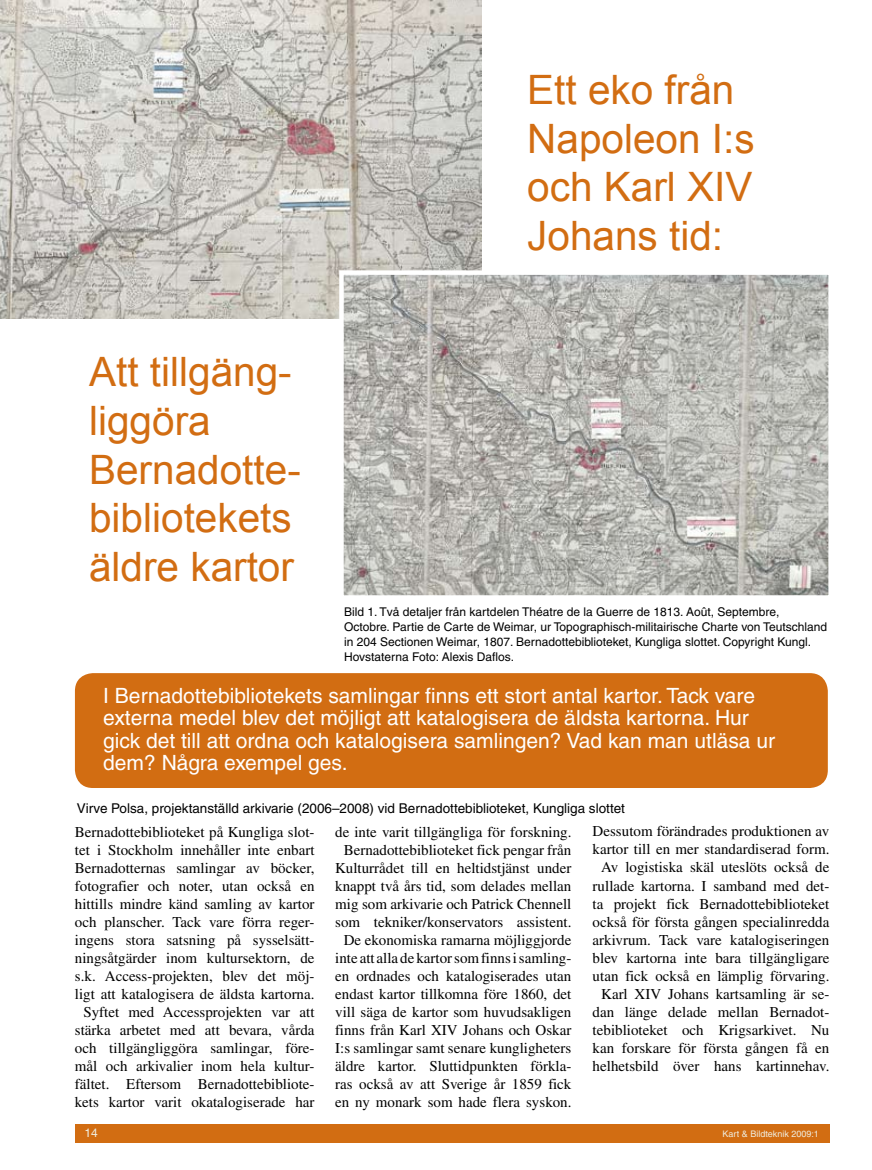
<style>
.page{position:relative;width:872px;height:1170px;background:#fff}
.page>*{position:absolute;margin:0;border:0;box-sizing:border-box;transform-origin:0 0}
.t1{font:40.5px/48.6px "Arial";color:#d26d12}
.t2{font:21px/22.5px "Helvetica";color:#fff}
.t3{font:15px/18px "Times";color:#000;text-align:center}
.t4{font:13.5px "Helvetica";color:#000}
.t5{font:12px/15px "Helvetica";color:#000}
.t6{font:12px "Helvetica";color:#efede0}
.t7{font:9px "Helvetica";color:#efede0}
</style>
<div class="page">
<div style="left:75px;top:673px;width:753px;height:115px;background:#d26d12;border-radius:18px"></div>
<div style="left:75px;top:1124px;width:754px;height:18px;background:#d26d12"></div>
<img style="left:0;top:0;width:482px;height:318px">
<img style="left:344px;top:275px;width:484px;height:319px">
<div style="left:339px;top:270px;width:494px;height:329px;border:4px solid #fff"></div>
<h1 class="t1" style="left:89px;top:348px;width:213px">Att tillgäng&shy;liggöra<br>Bernadotte&shy;bibliotekets äldre kartor</h1>
<h1 class="t1" style="left:527px;top:66px;width:229px">Ett eko från<br>Napoleon I:s och Karl XIV<br>Johans tid:</h1>
<p class="t5" style="left:344px;top:604px;width:485px">Bild 1. Två detaljer från kartdelen Théatre de la Guerre de 1813. Août, Septembre, Octobre. Partie de Carte de Weimar, ur Topographisch-militairische Charte von Teutschland in 204 Sectionen Weimar, 1807. Bernadottebiblioteket, Kungliga slottet. Copyright Kungl.<br>Hovstaterna Foto: Alexis Daflos.</p>
<p class="t2" style="left:103px;top:684px;width:673px">I Bernadottebibliotekets samlingar finns ett stort antal kartor. Tack vare externa medel blev det möjligt att katalogisera de äldsta kartorna. Hur gick det till att ordna och katalogisera samlingen? Vad kan man utläsa ur dem? Några exempel ges.</p>
<p class="t4" style="left:77px;top:800px;width:550px">Virve Polsa, projektanställd arkivarie (2006–2008) vid Bernadottebiblioteket, Kungliga slottet</p>
<p class="t3" style="left:75px;top:822px;width:241px">Bernadottebiblioteket på Kungliga slot&shy;tet i Stockholm innehåller inte enbart Bernadotternas samlingar av böcker, fotografier och noter, utan också en hittills mindre känd samling av kartor och planscher. Tack vare förra reger&shy;ingens stora satsning på sysselsätt&shy;ningsåtgärder inom kultursektorn, de s.k. Access-projekten, blev det möj&shy;ligt att katalogisera de äldsta kartorna.<br>Syftet med Accessprojekten var att stärka arbetet med att bevara, vårda och tillgängliggöra samlingar, före&shy;mål och arkivalier inom hela kultur&shy;fältet. Eftersom Bernadottebibliote&shy;kets kartor varit okatalogiserade har</p>
<p class="t3" style="left:335px;top:822px;width:238px">de inte varit tillgängliga för forskning.<br>Bernadottebiblioteket fick pengar från Kulturrådet till en heltidstjänst under knappt två års tid, som delades mellan mig som arkivarie och Patrick Chennell som tekniker/konservators assistent.<br>De ekonomiska ramarna möjliggjorde inte att alla de kartor som finns i samling&shy;en ordnades och katalogiserades utan endast kartor tillkomna före 1860, det vill säga de kartor som huvudsakligen finns från Karl XIV Johans och Oskar I:s samlingar samt senare kungligheters äldre kartor. Sluttidpunkten förkla&shy;ras också av att Sverige år 1859 fick en ny monark som hade flera syskon.</p>
<p class="t3" style="left:592px;top:822px;width:238px">Dessutom förändrades produktionen av kartor till en mer standardiserad form.<br>Av logistiska skäl uteslöts också de rullade kartorna. I samband med det&shy;ta projekt fick Bernadottebiblioteket också för första gången specialinredda arkivrum. Tack vare katalogiseringen blev kartorna inte bara tillgängligare utan fick också en lämplig förvaring.<br>Karl XIV Johans kartsamling är se&shy;dan länge delade mellan Bernadot&shy;tebiblioteket och Krigsarkivet. Nu kan forskare för första gången få en helhetsbild över hans kartinnehav.</p>
<p class="t6" style="left:85px;top:1125px;width:15px">14</p>
<p class="t7" style="left:722px;top:1128px;width:98px">Kart &amp; Bildteknik 2009:1</p>
</div>
